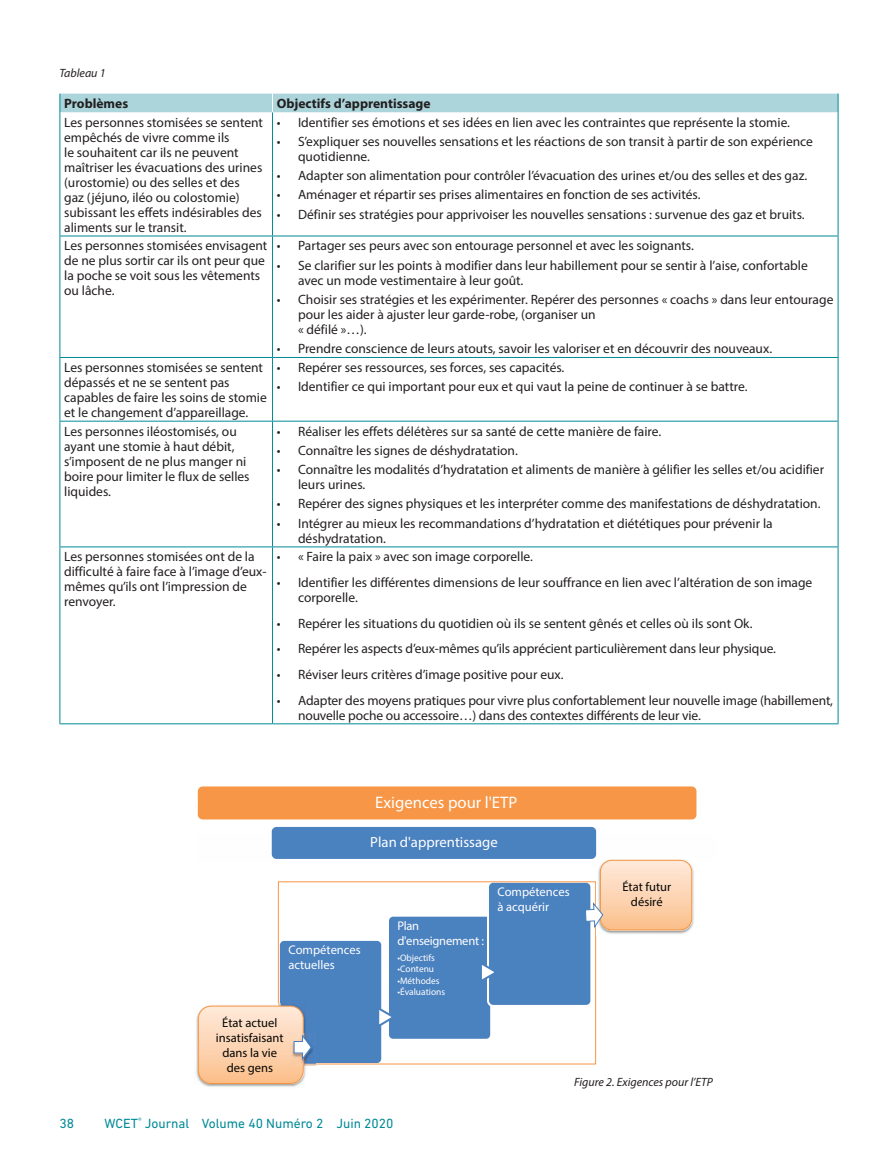
<style>
.page{position:relative;width:893px;height:1149px;background:#fff}
.page>*{position:absolute;margin:0;border:0;box-sizing:border-box;transform-origin:0 0}
.t1{font:16.65px "Myriad Pro";color:#fff}
.t2{font:14.7px "Myriad Pro";color:#fff}
.WCET_Table_Text{font:13.5px/15px "Myriad Pro";color:#231f20}
.t3{font:13.5px "DIN Next LT Pro";color:#008a97}
.WCET_Table_Heading{font:700 13.5px "Myriad Pro";color:#231f20}
.t4{font:12.6px/15.1px "Myriad Pro";color:#040503;text-align:center}
.t5{font:12.6px/15.1px "Myriad Pro";color:#fff}
.t6{font:12.6px/15.1px "Myriad Pro";letter-spacing:-.02em;color:#fff}
._2019_WCET_Figure_Ca{font:italic 12px "Myriad Pro";color:#231f20}
.t7{font:9.45px "Myriad Pro";color:#fff}
</style>
<div class="page">
<hr style="left:60px;top:112px;width:1px;height:123px;background:#008a97">
<hr style="left:272px;top:112px;width:1px;height:123px;background:#008a97">
<hr style="left:838px;top:112px;width:1px;height:123px;background:#008a97">
<hr style="left:838px;top:236px;width:1px;height:121px;background:#008a97">
<hr style="left:838px;top:358px;width:1px;height:62px;background:#008a97">
<hr style="left:838px;top:421px;width:1px;height:125px;background:#008a97">
<div style="left:60px;top:94px;width:779px;height:18px;background:#abd5db"></div>
<hr style="left:60px;top:235px;width:213px;height:1px;background:#008a97">
<hr style="left:60px;top:236px;width:1px;height:121px;background:#008a97">
<hr style="left:273px;top:235px;width:565px;height:1px;background:#008a97">
<hr style="left:272px;top:236px;width:1px;height:121px;background:#008a97">
<hr style="left:60px;top:357px;width:213px;height:1px;background:#008a97">
<hr style="left:60px;top:358px;width:1px;height:62px;background:#008a97">
<hr style="left:273px;top:357px;width:565px;height:1px;background:#008a97">
<hr style="left:272px;top:358px;width:1px;height:62px;background:#008a97">
<hr style="left:60px;top:420px;width:213px;height:1px;background:#008a97">
<hr style="left:60px;top:421px;width:1px;height:125px;background:#008a97">
<hr style="left:273px;top:420px;width:565px;height:1px;background:#008a97">
<hr style="left:272px;top:421px;width:1px;height:125px;background:#008a97">
<hr style="left:60px;top:546px;width:213px;height:1px;background:#008a97">
<hr style="left:60px;top:547px;width:1px;height:176px;background:#008a97">
<hr style="left:273px;top:546px;width:565px;height:1px;background:#008a97">
<hr style="left:272px;top:547px;width:1px;height:176px;background:#008a97">
<hr style="left:60px;top:723px;width:213px;height:1px;background:#008a97">
<hr style="left:273px;top:723px;width:565px;height:1px;background:#008a97">
<hr style="left:838px;top:547px;width:1px;height:176px;background:#008a97">
<div style="left:197px;top:785px;width:500px;height:35px;background:#f79646;border-radius:6px"></div>
<div style="left:196px;top:784px;width:502px;height:37px;border:2px solid #fff;border-radius:6px"></div>
<div style="left:271px;top:825px;width:326px;height:34px;background:#4a81bf;border-radius:6px"></div>
<div style="left:270px;top:824px;width:328px;height:36px;border:2px solid #fff;border-radius:6px"></div>
<div style="left:279px;top:939px;width:103px;height:124px;background:#4a81bf;border-radius:5px"></div>
<div style="left:278px;top:938px;width:105px;height:126px;border:2px solid #fff;border-radius:5px"></div>
<div style="left:388px;top:915px;width:103px;height:124px;background:#4a81bf;border-radius:5px"></div>
<div style="left:387px;top:914px;width:105px;height:126px;border:2px solid #fff;border-radius:5px"></div>
<svg style="left:379px;top:1005px;width:13px;height:24px"></svg>
<div style="left:488px;top:881px;width:103px;height:124px;background:#4a81bf;border-radius:5px"></div>
<div style="left:487px;top:880px;width:105px;height:126px;border:2px solid #fff;border-radius:5px"></div>
<svg style="left:481px;top:959px;width:13px;height:25px"></svg>
<div style="left:278px;top:881px;width:318px;height:183px;border:1px solid #f79646"></div>
<img style="left:195px;top:1003px;width:112px;height:84px">
<img style="left:198px;top:1005px;width:105px;height:78px">
<div style="left:198px;top:1005px;width:106px;height:78px;border:1px solid #f6923f;border-radius:13px"></div>
<img style="left:202px;top:1013px;width:97px;height:62px">
<img style="left:596px;top:857px;width:98px;height:77px">
<img style="left:600px;top:860px;width:92px;height:69px">
<div style="left:600px;top:859px;width:92px;height:71px;border:1px solid #f6923f;border-radius:12px"></div>
<img style="left:604px;top:867px;width:84px;height:55px">
<img style="left:290px;top:1032px;width:25px;height:32px">
<svg style="left:293px;top:1032px;width:19px;height:28px"></svg>
<svg style="left:586px;top:900px;width:18px;height:28px"></svg>
<p class="_2019_WCET_Figure_Ca" style="left:60px;top:66px;width:48px">Tableau 1</p>
<p class="WCET_Table_Heading" style="left:64px;top:95px;width:66px">Problèmes</p>
<p class="WCET_Table_Heading" style="left:277px;top:95px;width:155px">Objectifs d’apprentissage</p>
<p class="WCET_Table_Text" style="left:64px;top:114px;width:200px">Les personnes stomisées se sentent empêchés de vivre comme ils<br>le souhaitent car ils ne peuvent maîtriser les évacuations des urines (urostomie) ou des selles et des<br>gaz (jéjuno, iléo ou colostomie) subissant les effets indésirables des aliments sur le transit.</p>
<p class="WCET_Table_Text" style="left:277px;top:114px;width:515px">• Identifier ses émotions et ses idées en lien avec les contraintes que représente la stomie.</p>
<p class="WCET_Table_Text" style="left:298px;top:134px;width:516px;text-indent:-21px">• S’expliquer ses nouvelles sensations et les réactions de son transit à partir de son expérience quotidienne.</p>
<p class="WCET_Table_Text" style="left:277px;top:168px;width:532px">• Adapter son alimentation pour contrôler l’évacuation des urines et/ou des selles et des gaz.</p>
<p class="WCET_Table_Text" style="left:277px;top:187px;width:425px">• Aménager et répartir ses prises alimentaires en fonction de ses activités.</p>
<p class="WCET_Table_Text" style="left:277px;top:206px;width:529px">• Définir ses stratégies pour apprivoiser les nouvelles sensations : survenue des gaz et bruits.</p>
<p class="WCET_Table_Text" style="left:64px;top:238px;width:205px">Les personnes stomisées envisagent de ne plus sortir car ils ont peur que la poche se voit sous les vêtements ou lâche.</p>
<p class="WCET_Table_Text" style="left:277px;top:238px;width:419px">• Partager ses peurs avec son entourage personnel et avec les soignants.</p>
<p class="WCET_Table_Text" style="left:298px;top:257px;width:511px;text-indent:-21px">• Se clarifier sur les points à modifier dans leur habillement pour se sentir à l’aise, confortable avec un mode vestimentaire à leur goût.</p>
<p class="WCET_Table_Text" style="left:298px;top:291px;width:537px;text-indent:-21px">• Choisir ses stratégies et les expérimenter. Repérer des personnes « coachs » dans leur entourage pour les aider à ajuster leur garde-robe, (organiser un<br>« défilé »…).</p>
<p class="WCET_Table_Text" style="left:277px;top:341px;width:497px">• Prendre conscience de leurs atouts, savoir les valoriser et en découvrir des nouveaux.</p>
<p class="WCET_Table_Text" style="left:64px;top:359px;width:204px">Les personnes stomisées se sentent dépassés et ne se sentent pas capables de faire les soins de stomie et le changement d’appareillage.</p>
<p class="WCET_Table_Text" style="left:277px;top:359px;width:289px">• Repérer ses ressources, ses forces, ses capacités.</p>
<p class="WCET_Table_Text" style="left:277px;top:379px;width:472px">• Identifier ce qui important pour eux et qui vaut la peine de continuer à se battre.</p>
<p class="WCET_Table_Text" style="left:64px;top:423px;width:187px">Les personnes iléostomisés, ou ayant une stomie à haut débit, s’imposent de ne plus manger ni boire pour limiter le flux de selles liquides.</p>
<p class="WCET_Table_Text" style="left:277px;top:423px;width:386px">• Réaliser les effets délétères sur sa santé de cette manière de faire.</p>
<p class="WCET_Table_Text" style="left:277px;top:442px;width:243px">• Connaître les signes de déshydratation.</p>
<p class="WCET_Table_Text" style="left:298px;top:461px;width:528px;text-indent:-21px">• Connaître les modalités d’hydratation et aliments de manière à gélifier les selles et/ou acidifier leurs urines.</p>
<p class="WCET_Table_Text" style="left:277px;top:496px;width:545px">• Repérer des signes physiques et les interpréter comme des manifestations de déshydratation.</p>
<p class="WCET_Table_Text" style="left:298px;top:515px;width:476px;text-indent:-21px">• Intégrer au mieux les recommandations d’hydratation et diététiques pour prévenir la déshydratation.</p>
<p class="WCET_Table_Text" style="left:64px;top:549px;width:204px">Les personnes stomisées ont de la difficulté à faire face à l’image d’eux&shy;mêmes qu’ils ont l’impression de renvoyer.</p>
<p class="WCET_Table_Text" style="left:277px;top:549px;width:258px">• « Faire la paix » avec son image corporelle.</p>
<p class="WCET_Table_Text" style="left:298px;top:574px;width:516px;text-indent:-21px">• Identifier les différentes dimensions de leur souffrance en lien avec l’altération de son image corporelle.</p>
<p class="WCET_Table_Text" style="left:277px;top:615px;width:477px">• Repérer les situations du quotidien où ils se sentent gênés et celles où ils sont Ok.</p>
<p class="WCET_Table_Text" style="left:277px;top:640px;width:501px">• Repérer les aspects d’eux-mêmes qu’ils apprécient particulièrement dans leur physique.</p>
<p class="WCET_Table_Text" style="left:277px;top:666px;width:288px">• Réviser leurs critères d’image positive pour eux.</p>
<p class="WCET_Table_Text" style="left:298px;top:692px;width:537px;text-indent:-21px">• Adapter des moyens pratiques pour vivre plus confortablement leur nouvelle image (habillement, nouvelle poche ou accessoire…) dans des contextes différents de leur vie.</p>
<p class="t3" style="left:60px;top:1114px;width:16px">38</p>
<p class="t1" style="left:375px;top:791px;width:144px">Exigences pour l'ETP</p>
<p class="t2" style="left:370px;top:833px;width:129px">Plan d'apprentissage</p>
<p class="t5" style="left:288px;top:941px;width:74px">Compétences actuelles</p>
<p class="t4" style="left:216px;top:1014px;width:69px">État actuel insatisfaisant dans la vie des gens</p>
<p class="t6" style="left:397px;top:917px;width:88px">Plan d'enseignement :</p>
<p class="t7" style="left:397px;top:951px;width:39px">•Objectifs</p>
<p class="t7" style="left:397px;top:963px;width:38px">•Contenu</p>
<p class="t7" style="left:397px;top:974px;width:44px">•Méthodes</p>
<p class="t7" style="left:397px;top:985px;width:49px">•Évaluations</p>
<p class="t5" style="left:497px;top:883px;width:74px">Compétences à acquérir</p>
<p class="t4" style="left:622px;top:878px;width:51px">État futur désiré</p>
<p class="_2019_WCET_Figure_Ca" style="left:574px;top:1074px;width:140px">Figure 2. Exigences pour l’ETP</p>
<p class="t3" style="left:105px;top:1114px;width:291px">WCET<sup>®</sup> Journal Volume 40 Numéro 2 Juin 2020</p>
</div>
